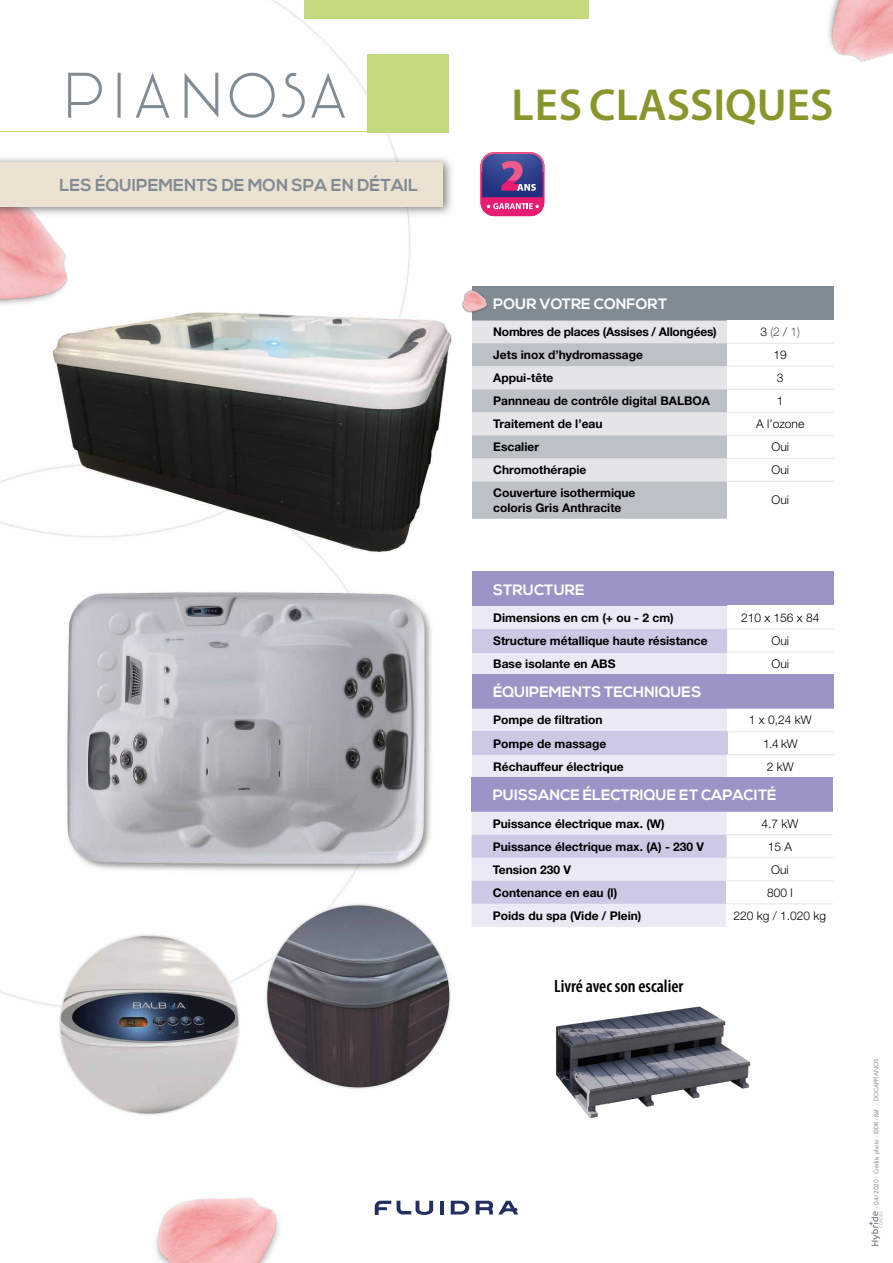
<style>
.page{position:relative;width:893px;height:1263px;background:#fff}
.page>*{position:absolute;margin:0;border:0;box-sizing:border-box;transform-origin:0 0}
.t1{font:61.5px "MANIFESTO";letter-spacing:.02em;color:#808b94}
.t2{font:600 45px "Myriad Pro";color:#8a962b}
.t3{font:600 condensed 18px "Myriad Pro";color:#000}
.t4{font:700 17.25px "Nexa";color:#808b94}
.t5{font:700 15px "Nexa";color:#fff}
.t6{font:700 12px/14.4px "Helvetica Neue LT Std";color:#000}
.t7{font:300 12px "Helvetica Neue LT Std";color:#000}
.t8{font:700 12px "Helvetica Neue LT Std";letter-spacing:-.02em;color:#000}
.t9{font:100 12px "Helvetica Neue LT Std";color:#000}
.t10{font:6px "Futura Std";color:#808b94}
.s1{font-weight:300}
</style>
<div class="page">
<img style="left:0;top:0;width:883px;height:1227px">
<div style="left:472px;top:572px;width:361px;height:34px;background:#9b94c7"></div>
<svg style="left:472px;top:606px;width:361px;height:69px"></svg>
<hr style="left:727px;top:629px;width:106px;height:1px;background:#e3e5e9">
<hr style="left:727px;top:652px;width:106px;height:1px;background:#e3e5e9">
<img style="left:130px;top:1165px;width:171px;height:98px">
<img style="left:0;top:138px;width:120px;height:226px">
<img style="left:794px;top:0;width:99px;height:104px">
<div style="left:472px;top:287px;width:361px;height:34px;background:#808b94"></div>
<svg style="left:472px;top:321px;width:361px;height:198px"></svg>
<div style="left:727px;top:481px;width:106px;height:38px;background:#fff"></div>
<hr style="left:727px;top:343px;width:106px;height:1px;background:#e3e5e9">
<hr style="left:727px;top:481px;width:106px;height:1px;background:#e3e5e9">
<hr style="left:727px;top:366px;width:106px;height:1px;background:#e3e5e9">
<hr style="left:727px;top:389px;width:106px;height:1px;background:#e3e5e9">
<hr style="left:727px;top:412px;width:106px;height:1px;background:#e3e5e9">
<hr style="left:727px;top:435px;width:106px;height:1px;background:#e3e5e9">
<hr style="left:727px;top:458px;width:106px;height:1px;background:#e3e5e9">
<img style="left:449px;top:279px;width:48px;height:49px">
<div style="left:472px;top:675px;width:361px;height:34px;background:#9b94c7"></div>
<svg style="left:472px;top:709px;width:361px;height:69px"></svg>
<div style="left:472px;top:732px;width:255px;height:23px;background:#cdc9e5"></div>
<div style="left:727px;top:755px;width:106px;height:23px;background:#fff"></div>
<hr style="left:727px;top:731px;width:106px;height:1px;background:#e3e5e9">
<hr style="left:727px;top:754px;width:106px;height:1px;background:#e3e5e9">
<div style="left:472px;top:778px;width:361px;height:34px;background:#9b94c7"></div>
<svg style="left:472px;top:812px;width:361px;height:115px"></svg>
<div style="left:727px;top:881px;width:106px;height:23px;background:#fff"></div>
<div style="left:727px;top:904px;width:106px;height:23px;background:#fff"></div>
<hr style="left:727px;top:834px;width:106px;height:1px;background:#e3e5e9">
<hr style="left:727px;top:857px;width:106px;height:1px;background:#e3e5e9">
<hr style="left:727px;top:880px;width:106px;height:1px;background:#e3e5e9">
<hr style="left:727px;top:903px;width:106px;height:1px;background:#e3e5e9">
<img style="left:519px;top:986px;width:264px;height:146px">
<svg style="left:480px;top:152px;width:64px;height:64px;background:#8b4a8f"></svg>
<div style="left:0;top:155px;width:455px;height:63px;background:#000;opacity:.5"></div>
<div style="left:0;top:162px;width:442px;height:44px;background:#ece2d1"></div>
<svg style="left:869px;top:1210px;width:13px;height:36px"></svg>
<hr style="left:0;top:131px;width:447px;height:1px;background:#c5d97f">
<div style="left:367px;top:54px;width:82px;height:78px;background:#c5d97f"></div>
<div style="left:304px;top:0;width:285px;height:19px;background:#c5d97f"></div>
<svg style="left:375px;top:1201px;width:16px;height:14px"></svg>
<hr style="left:440px;top:1201px;width:4px;height:13px;background:#222f5f">
<svg style="left:451px;top:1201px;width:18px;height:13px"></svg>
<svg style="left:397px;top:1201px;width:36px;height:14px"></svg>
<svg style="left:476px;top:1201px;width:42px;height:13px"></svg>
<h1 class="t1" style="left:62px;top:72px;width:290px">PIANOSA</h1>
<h3 class="t4" style="left:60px;top:175px;width:360px">LES ÉQUIPEMENTS DE MON SPA EN DÉTAIL</h3>
<h2 class="t2" style="left:512px;top:77px;width:323px">LES CLASSIQUES</h2>
<p class="t5" style="left:493px;top:295px;width:176px">POUR VOTRE CONFORT</p>
<p class="t8" style="left:493px;top:324px;width:225px">Nombres de places (Assises / Allongées)</p>
<p class="t9" style="left:760px;top:325px;width:41px"><span class="s1">3</span> (2 / 1)</p>
<p class="t6" style="left:493px;top:347px;width:151px">Jets inox d’hydromassage</p>
<p class="t7" style="left:774px;top:347px;width:15px">19</p>
<p class="t6" style="left:493px;top:370px;width:62px">Appui-tête</p>
<p class="t7" style="left:777px;top:370px;width:8px">3</p>
<p class="t6" style="left:493px;top:393px;width:218px">Pannneau de contrôle digital BALBOA</p>
<p class="t7" style="left:777px;top:393px;width:8px">1</p>
<p class="t6" style="left:493px;top:416px;width:111px">Traitement de l’eau</p>
<p class="t7" style="left:756px;top:416px;width:50px">A l’ozone</p>
<p class="t6" style="left:493px;top:439px;width:47px">Escalier</p>
<p class="t7" style="left:771px;top:439px;width:19px">Oui</p>
<p class="t6" style="left:493px;top:462px;width:95px">Chromothérapie</p>
<p class="t7" style="left:771px;top:463px;width:19px">Oui</p>
<p class="t6" style="left:493px;top:485px;width:144px">Couverture isothermique coloris Gris Anthracite</p>
<p class="t7" style="left:771px;top:493px;width:19px">Oui</p>
<p class="t5" style="left:493px;top:581px;width:93px">STRUCTURE</p>
<p class="t6" style="left:493px;top:610px;width:182px">Dimensions en cm (+ ou - 2 cm)</p>
<p class="t7" style="left:741px;top:610px;width:80px">210 x 156 x 84</p>
<p class="t6" style="left:493px;top:633px;width:216px">Structure métallique haute résistance</p>
<p class="t7" style="left:771px;top:633px;width:19px">Oui</p>
<p class="t6" style="left:493px;top:656px;width:124px">Base isolante en ABS</p>
<p class="t7" style="left:771px;top:656px;width:19px">Oui</p>
<p class="t5" style="left:493px;top:683px;width:209px">ÉQUIPEMENTS TECHNIQUES</p>
<p class="t6" style="left:493px;top:713px;width:111px">Pompe de filtration</p>
<p class="t7" style="left:749px;top:713px;width:64px">1 x 0,24 kW</p>
<p class="t6" style="left:493px;top:736px;width:115px">Pompe de massage</p>
<p class="t7" style="left:763px;top:736px;width:36px">1.4 kW</p>
<p class="t6" style="left:493px;top:759px;width:132px">Réchauffeur électrique</p>
<p class="t7" style="left:767px;top:759px;width:28px">2 kW</p>
<p class="t5" style="left:493px;top:786px;width:285px">PUISSANCE ÉLECTRIQUE ET CAPACITÉ</p>
<p class="t6" style="left:493px;top:816px;width:173px">Puissance électrique max. (W)</p>
<p class="t7" style="left:761px;top:816px;width:38px">4.7 kW</p>
<p class="t6" style="left:493px;top:839px;width:213px">Puissance électrique max. (A) - 230 V</p>
<p class="t7" style="left:768px;top:839px;width:26px">15 A</p>
<p class="t6" style="left:493px;top:862px;width:80px">Tension 230 V</p>
<p class="t7" style="left:771px;top:862px;width:19px">Oui</p>
<p class="t6" style="left:493px;top:885px;width:126px">Contenance en eau (l)</p>
<p class="t7" style="left:767px;top:885px;width:27px">800 l</p>
<p class="t6" style="left:493px;top:908px;width:150px">Poids du spa (Vide / Plein)</p>
<p class="t7" style="left:733px;top:908px;width:94px">220 kg / 1.020 kg</p>
<h3 class="t3" style="left:554px;top:974px;width:131px">Livré avec son escalier</h3>
<p class="t10" style="left:872px;top:1208px;width:151px;rotate:-90deg">- 04/2020 - Crédits photo : ©DR - Réf. : DOCAPPIANOS</p>
</div>
